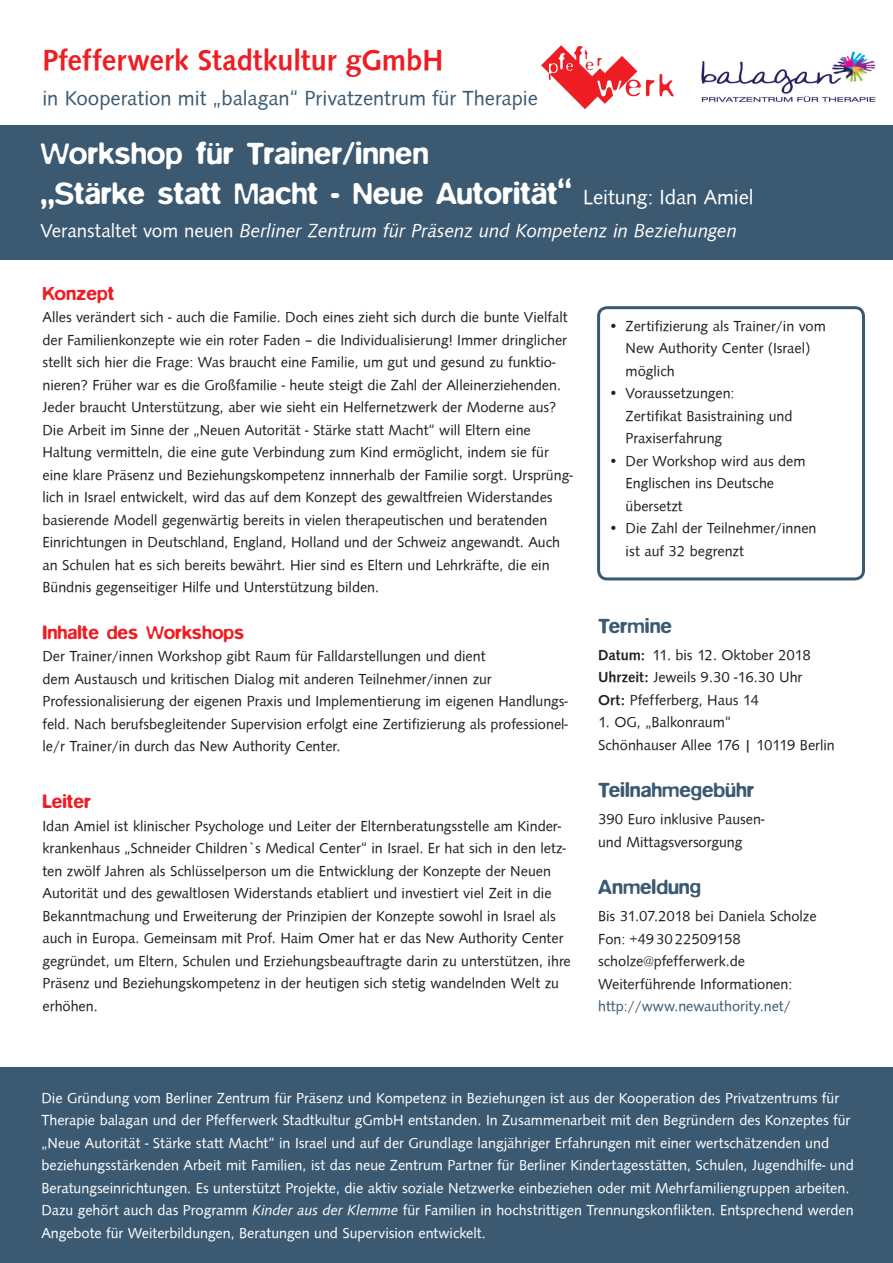
<style>
.page{position:relative;width:893px;height:1263px;background:#fff}
.page>*{position:absolute;margin:0;border:0;box-sizing:border-box;transform-origin:0 0}
.t1{font:500 31.5px/40.5px "Blur";color:#fff}
.t2{font:700 30px "Syntax";color:#ee1d23}
.t3{font:21px "Syntax";color:#3b5a72}
.t4{font:500 21px "Blur";color:#3b5a72}
.t5{font:italic 19.5px "Syntax";color:#fff}
.t6{font:500 19.5px "Blur";color:#ee1d23}
.t7{font:15px/22.5px "Syntax";color:#231f20}
.t8{font:15px/22.5px "Syntax";color:#fff}
.t9{font:15px "Syntax";color:#3b5a72}
.s1{font-family:"Syntax";font-weight:400;font-size:21px}
.s2{font-style:normal}
.s3{font-weight:700}
.s4{font-style:italic}
</style>
<div class="page">
<div style="left:0;top:125px;width:893px;height:134px;background:#3b5a72"></div>
<div style="left:597px;top:306px;width:268px;height:274px;border:3px solid #3b5a72;border-radius:9px"></div>
<img style="left:701px;top:51px;width:175px;height:51px">
<svg style="left:541px;top:45px;width:133px;height:64px"></svg>
<div style="left:0;top:1068px;width:893px;height:195px;background:#3b5a72"></div>
<h2 class="t2" style="left:43px;top:43px;width:402px">Pfefferwerk Stadtkultur gGmbH</h2>
<h3 class="t3" style="left:43px;top:86px;width:497px">in Kooperation mit „balagan“ Privatzentrum für Therapie</h3>
<h1 class="t1" style="left:40px;top:133px;width:715px">Workshop für Trainer/innen<br>„Stärke statt Macht - Neue Autorität“ <span class="s1">Leitung: Idan Amiel</span></h1>
<h3 class="t5" style="left:40px;top:220px;width:698px"><span class="s2">Veranstaltet vom neuen</span> Berliner Zentrum für Präsenz und Kompetenz in Beziehungen</h3>
<h3 class="t6" style="left:43px;top:282px;width:73px">Konzept</h3>
<p class="t7" style="left:43px;top:306px;width:532px">Alles verändert sich - auch die Familie. Doch eines zieht sich durch die bunte Vielfalt der Familienkonzepte wie ein roter Faden – die Individualisierung! Immer dringlicher stellt sich hier die Frage: Was braucht eine Familie, um gut und gesund zu funktio&shy;nieren? Früher war es die Großfamilie - heute steigt die Zahl der Alleinerziehenden.<br>Jeder braucht Unterstützung, aber wie sieht ein Helfernetzwerk der Moderne aus?<br>Die Arbeit im Sinne der „Neuen Autorität - Stärke statt Macht“ will Eltern eine Haltung vermitteln, die eine gute Verbindung zum Kind ermöglicht, indem sie für eine klare Präsenz und Beziehungskompetenz innnerhalb der Familie sorgt. Ursprüng&shy;lich in Israel entwickelt, wird das auf dem Konzept des gewaltfreien Widerstandes basierende Modell gegenwärtig bereits in vielen therapeutischen und beratenden Einrichtungen in Deutschland, England, Holland und der Schweiz angewandt. Auch an Schulen hat es sich bereits bewährt. Hier sind es Eltern und Lehrkräfte, die ein Bündnis gegenseitiger Hilfe und Unterstützung bilden.</p>
<h3 class="t6" style="left:43px;top:621px;width:203px">Inhalte des Workshops</h3>
<p class="t7" style="left:43px;top:645px;width:527px">Der Trainer/innen Workshop gibt Raum für Falldarstellungen und dient<br>dem Austausch und kritischen Dialog mit anderen Teilnehmer/innen zur Professionalisierung der eigenen Praxis und Implementierung im eigenen Handlungs&shy;feld. Nach berufsbegleitender Supervision erfolgt eine Zertifizierung als professionel&shy;le/r Trainer/in durch das New Authority Center.</p>
<h3 class="t6" style="left:43px;top:790px;width:50px">Leiter</h3>
<p class="t7" style="left:43px;top:815px;width:530px">Idan Amiel ist klinischer Psychologe und Leiter der Elternberatungsstelle am Kinder&shy;krankenhaus „Schneider Children`s Medical Center“ in Israel. Er hat sich in den letz&shy;ten zwölf Jahren als Schlüsselperson um die Entwicklung der Konzepte der Neuen Autorität und des gewaltlosen Widerstands etabliert und investiert viel Zeit in die Bekanntmachung und Erweiterung der Prinzipien der Konzepte sowohl in Israel als auch in Europa. Gemeinsam mit Prof. Haim Omer hat er das New Authority Center gegründet, um Eltern, Schulen und Erziehungsbeauftragte darin zu unterstützen, ihre Präsenz und Beziehungskompetenz in der heutigen sich stetig wandelnden Welt zu erhöhen.</p>
<p class="t7" style="left:626px;top:315px;width:202px;text-indent:-17px">• Zertifizierung als Trainer/in vom<br>New Authority Center (Israel) möglich</p>
<p class="t7" style="left:626px;top:382px;width:168px;text-indent:-17px">• Voraussetzungen:<br>Zertifikat Basistraining und<br>Praxiserfahrung</p>
<p class="t7" style="left:626px;top:450px;width:181px;text-indent:-17px">• Der Workshop wird aus dem<br>Englischen ins Deutsche übersetzt</p>
<p class="t7" style="left:626px;top:517px;width:192px;text-indent:-17px">• Die Zahl der Teilnehmer/innen ist auf 32 begrenzt</p>
<h3 class="t4" style="left:598px;top:614px;width:75px">Termine</h3>
<p class="t7" style="left:598px;top:644px;width:214px"><span class="s3">Datum:</span> 11. bis 12. Oktober 2018<br><span class="s3">Uhrzeit:</span> Jeweils 9.30 -16.30 Uhr<br><span class="s3">Ort:</span> Pfefferberg, Haus 14</p>
<p class="t7" style="left:598px;top:711px;width:238px">1. OG, „Balkonraum“<br>Schönhauser Allee 176 | 10119 Berlin</p>
<h3 class="t4" style="left:598px;top:778px;width:158px">Teilnahmegebühr</h3>
<p class="t7" style="left:598px;top:808px;width:168px">390 Euro inklusive Pausen&shy;und Mittagsversorgung</p>
<h3 class="t4" style="left:598px;top:875px;width:104px">Anmeldung</h3>
<p class="t7" style="left:598px;top:905px;width:220px">Bis 31.07.2018 bei Daniela Scholze<br>Fon: +493022509158 scholze@pfefferwerk.de<br>Weiterführende Informationen:</p>
<p class="t9" style="left:598px;top:998px;width:194px">http://www.newauthority.net/</p>
<p class="t8" style="left:41px;top:1086px;width:814px">Die Gründung vom Berliner Zentrum für Präsenz und Kompetenz in Beziehungen ist aus der Kooperation des Privatzentrums für Therapie balagan und der Pfefferwerk Stadtkultur gGmbH entstanden. In Zusammenarbeit mit den Begründern des Konzeptes für „Neue Autorität - Stärke statt Macht“ in Israel und auf der Grundlage langjähriger Erfahrungen mit einer wertschätzenden und beziehungsstärkenden Arbeit mit Familien, ist das neue Zentrum Partner für Berliner Kindertagesstätten, Schulen, Jugendhilfe- und Beratungseinrichtungen. Es unterstützt Projekte, die aktiv soziale Netzwerke einbeziehen oder mit Mehrfamiliengruppen arbeiten.<br>Dazu gehört auch das Programm <span class="s4">Kinder aus der Klemme</span> für Familien in hochstrittigen Trennungskonflikten. Entsprechend werden Angebote für Weiterbildungen, Beratungen und Supervision entwickelt.</p>
</div>
